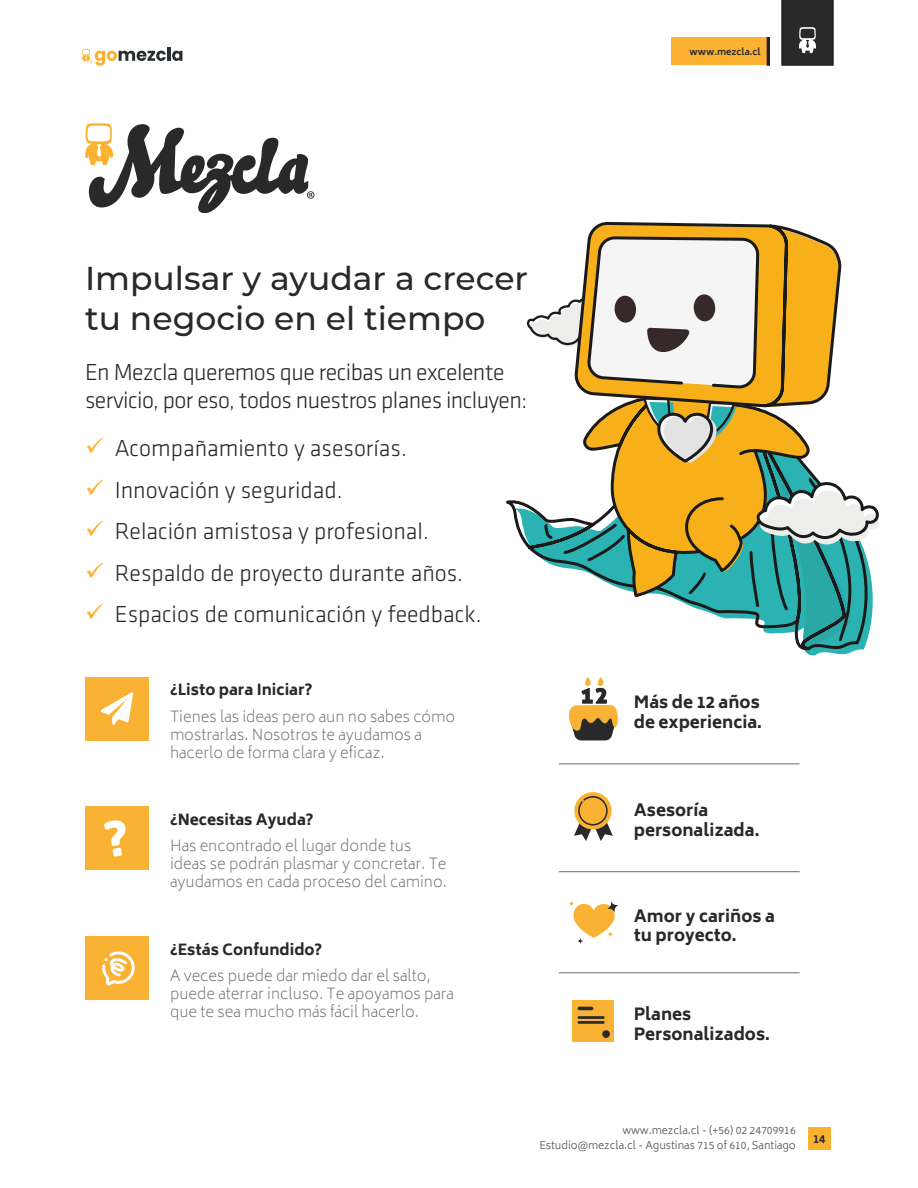
<style>
.page{position:relative;width:918px;height:1188px;background:#fff}
.page>*{position:absolute;margin:0;border:0;box-sizing:border-box;transform-origin:0 0}
.Destacados_Negro{font:500 33px/39.6px "Montserrat";color:#292929}
.Texto{font:300 24px "Klavika";color:#292929}
.Texto-2{font:300 24px/28.8px "Klavika";letter-spacing:-.025em;color:#292929}
.Títulos{font:800 16.5px/19.8px "Biryani";color:#292929}
.Subtítilos{font:200 15px/18px "Biryani";color:#6f6f6f}
.Títulos-2{font:800 15px "Biryani";color:#292929}
.t1{font:700 11.25px "Biryani";color:#292929}
.t2{font:300 10.5px/15px "Biryani";color:#57585a;text-align:right}
.t3{font:700 9px "Biryani";color:#292929}
</style>
<div class="page">
<div style="left:808px;top:1127px;width:23px;height:23px;background:#fcb230"></div>
<div style="left:671px;top:38px;width:98px;height:27px;background:#fcb230"></div>
<svg style="left:766px;top:37px;width:4px;height:29px"></svg>
<svg style="left:781px;top:0;width:53px;height:66px;background:#393939"></svg>
<svg style="left:82px;top:48px;width:100px;height:18px"></svg>
<svg style="left:508px;top:224px;width:371px;height:432px"></svg>
<div style="left:85px;top:677px;width:64px;height:63px;background:#f9b233"></div>
<svg style="left:101px;top:692px;width:32px;height:33px"></svg>
<svg style="left:569px;top:677px;width:49px;height:64px"></svg>
<svg style="left:569px;top:901px;width:49px;height:43px"></svg>
<div style="left:573px;top:1001px;width:41px;height:41px;background:#f9b233"></div>
<hr style="left:578px;top:1007px;width:15px;height:3px;background:#292929;border-radius:2px">
<hr style="left:578px;top:1016px;width:27px;height:3px;background:#292929">
<hr style="left:578px;top:1021px;width:27px;height:3px;background:#292929">
<div style="left:602px;top:1030px;width:8px;height:8px;background:#292929;border-radius:50%"></div>
<div style="left:574px;top:792px;width:38px;height:37px;background:#f9b233;border-radius:50%"></div>
<svg style="left:574px;top:794px;width:39px;height:47px"></svg>
<div style="left:85px;top:807px;width:64px;height:63px;background:#f9b233"></div>
<svg style="left:104px;top:820px;width:22px;height:37px"></svg>
<div style="left:85px;top:937px;width:64px;height:63px;background:#f9b233"></div>
<svg style="left:102px;top:951px;width:33px;height:35px"></svg>
<hr style="left:559px;top:764px;width:241px;height:1px;background:#696969">
<hr style="left:559px;top:972px;width:241px;height:1px;background:#696969">
<hr style="left:559px;top:871px;width:241px;height:1px;background:#696969">
<svg style="left:85px;top:123px;width:230px;height:91px"></svg>
<p class="t3" style="left:690px;top:46px;width:73px">www.mezcla.cl</p>
<p class="Destacados_Negro" style="left:85px;top:258px;width:445px">Impulsar y ayudar a crecer tu negocio en el tiempo</p>
<p class="Texto-2" style="left:85px;top:358px;width:444px">En Mezcla queremos que recibas un excelente servicio, por eso, todos nuestros planes incluyen:</p>
<p class="Texto" style="left:115px;top:435px;width:294px">Acompañamiento y asesorías.</p>
<p class="Texto" style="left:115px;top:477px;width:229px">Innovación y seguridad.</p>
<p class="Texto" style="left:115px;top:518px;width:316px">Relación amistosa y profesional.</p>
<p class="Texto" style="left:115px;top:560px;width:350px">Respaldo de proyecto durante años.</p>
<p class="Texto" style="left:115px;top:601px;width:368px">Espacios de comunicación y feedback.</p>
<p class="Títulos-2" style="left:170px;top:681px;width:144px">¿Listo para Iniciar?</p>
<p class="Subtítilos" style="left:170px;top:707px;width:287px">Tienes las ideas pero aun no sabes cómo mostrarlas. Nosotros te ayudamos a hacerlo de forma clara y eficaz.</p>
<p class="Títulos-2" style="left:170px;top:811px;width:145px">¿Necesitas Ayuda?</p>
<p class="Subtítilos" style="left:170px;top:837px;width:278px">Has encontrado el lugar donde tus ideas se podrán plasmar y concretar. Te ayudamos en cada proceso del camino.</p>
<p class="Títulos-2" style="left:170px;top:941px;width:154px">¿Estás Confundido?</p>
<p class="Subtítilos" style="left:170px;top:967px;width:285px">A veces puede dar miedo dar el salto, puede aterrar incluso. Te apoyamos para que te sea mucho más fácil hacerlo.</p>
<p class="Títulos" style="left:634px;top:692px;width:130px">Más de 12 años de experiencia.</p>
<p class="Títulos" style="left:634px;top:800px;width:127px">Asesoría personalizada.</p>
<p class="Títulos" style="left:634px;top:906px;width:143px">Amor y cariños a tu proyecto.</p>
<p class="Títulos" style="left:634px;top:1005px;width:138px">Planes<br>Personalizados.</p>
<p class="t2" style="left:539px;top:1123px;width:258px">www.mezcla.cl - (+56) 02 24709916<br>Estudio@mezcla.cl - Agustinas 715 of 610, Santiago</p>
<p class="t1" style="left:813px;top:1133px;width:14px">14</p>
</div>
